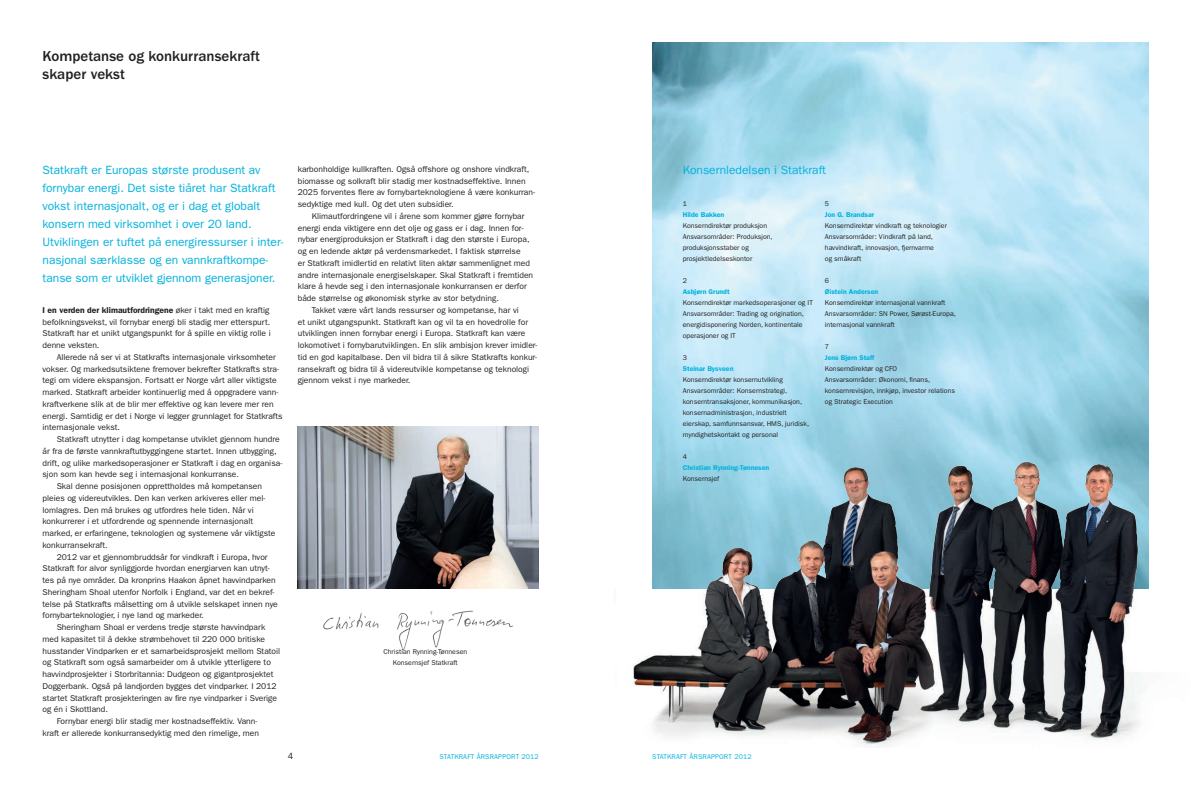
<style>
.page{position:relative;width:1191px;height:791px;background:#fff}
.page>*{position:absolute;margin:0;border:0;box-sizing:border-box;transform-origin:0 0}
.BildeHeading{font:500 15px "ITC Franklin Gothic Std";color:#231f20}
.Del_1_Brødtekst{font:12px/18px "ITC Franklin Gothic Std";color:#00b2dc}
.Subheading_nivå_1{font:12px "ITC Franklin Gothic Std";color:#00b2dc}
.Pagina{font:9px "ITC Franklin Gothic Std";color:#231f20}
.Del_1_Brødtekst-2{font:8.5px/11.8px "ITC Franklin Gothic Std";color:#231f20}
.Del_2_Brødtekst{font:7px/11px "ITC Franklin Gothic Std";color:#231f20}
.Del_2_Brødtekst-2{font:600 7px "ITC Franklin Gothic Std";color:#00b2dc}
.t1{font:7px "ITC Franklin Gothic Std";letter-spacing:.02em;color:#00b2dc}
.Del_1_Brødtekst-3{font:7px "ITC Franklin Gothic Std";color:#231f20}
.s1{font-weight:600}
</style>
<div class="page">
<img style="left:652px;top:43px;width:496px;height:398px">
<img style="left:632px;top:441px;width:517px;height:306px">
<img style="left:298px;top:426px;width:241px;height:162px">
<img style="left:323px;top:610px;width:190px;height:41px">
<p class="BildeHeading" style="left:43px;top:47px;width:219px">Kompetanse og konkurransekraft</p>
<p class="BildeHeading" style="left:43px;top:65px;width:84px">skaper vekst</p>
<p class="Del_1_Brødtekst" style="left:43px;top:161px;width:242px">Statkraft er Europas største produsent av fornybar energi. Det siste tiåret har Statkraft vokst internasjonalt, og er i dag et globalt konsern med virksomhet i over 20 land.<br>Utviklingen er tuftet på energiressurser i inter&shy;nasjonal særklasse og en vannkraftkompe&shy;tanse som er utviklet gjennom generasjoner.</p>
<p class="Del_1_Brødtekst-2" style="left:43px;top:304px;width:230px"><span class="s1">I en verden der klimautfordringene</span> øker i takt med en kraftig befolkningsvekst, vil fornybar energi bli stadig mer etterspurt.<br>Statkraft har et unikt utgangspunkt for å spille en viktig rolle i denne veksten.</p>
<p class="Del_1_Brødtekst-2" style="left:43px;top:351px;width:242px;text-indent:14px">Allerede nå ser vi at Statkrafts internasjonale virksomheter vokser. Og markedsutsiktene fremover bekrefter Statkrafts stra&shy;tegi om videre ekspansjon. Fortsatt er Norge vårt aller viktigste marked. Statkraft arbeider kontinuerlig med å oppgradere vann&shy;kraftverkene slik at de blir mer effektive og kan levere mer ren energi. Samtidig er det i Norge vi legger grunnlaget for Statkrafts internasjonale vekst.</p>
<p class="Del_1_Brødtekst-2" style="left:43px;top:433px;width:241px;text-indent:14px">Statkraft utnytter i dag kompetanse utviklet gjennom hundre år fra de første vannkraftutbyggingene startet. Innen utbygging, drift, og ulike markedsoperasjoner er Statkraft i dag en organisa&shy;sjon som kan hevde seg i internasjonal konkurranse.</p>
<p class="Del_1_Brødtekst-2" style="left:43px;top:480px;width:234px;text-indent:14px">Skal denne posisjonen opprettholdes må kompetansen pleies og videreutvikles. Den kan verken arkiveres eller mel&shy;lomlagres. Den må brukes og utfordres hele tiden. Når vi konkurrerer i et utfordrende og spennende internasjonalt marked, er erfaringene, teknologien og systemene vår viktigste konkurransekraft.</p>
<p class="Del_1_Brødtekst-2" style="left:43px;top:551px;width:237px;text-indent:14px">2012 var et gjennombruddsår for vindkraft i Europa, hvor Statkraft for alvor synliggjorde hvordan energiarven kan utnyt&shy;tes på nye områder. Da kronprins Haakon åpnet havvindparken Sheringham Shoal utenfor Norfolk i England, var det en bekref&shy;telse på Statkrafts målsetting om å utvikle selskapet innen nye fornybarteknologier, i nye land og markeder.</p>
<p class="Del_1_Brødtekst-2" style="left:43px;top:621px;width:239px;text-indent:14px">Sheringham Shoal er verdens tredje største havvindpark med kapasitet til å dekke strømbehovet til 220 000 britiske husstander Vindparken er et samarbeidsprosjekt mellom Statoil og Statkraft som også samarbeider om å utvikle ytterligere to havvindprosjekter i Storbritannia: Dudgeon og gigantprosjektet Doggerbank. Også på landjorden bygges det vindparker. I 2012 startet Statkraft prosjekteringen av fire nye vindparker i Sverige og én i Skottland.</p>
<p class="Del_1_Brødtekst-2" style="left:43px;top:715px;width:218px;text-align:right">Fornybar energi blir stadig mer kostnadseffektiv. Vann&shy;kraft er allerede konkurransedyktig med den rimelige, men</p>
<p class="Del_1_Brødtekst-2" style="left:298px;top:163px;width:239px">karbonholdige kullkraften. Også offshore og onshore vindkraft, biomasse og solkraft blir stadig mer kostnadseffektive. Innen 2025 forventes flere av fornybarteknologiene å være konkurran&shy;sedyktige med kull. Og det uten subsidier.</p>
<p class="Del_1_Brødtekst-2" style="left:298px;top:210px;width:237px;text-indent:14px">Klimautfordringene vil i årene som kommer gjøre fornybar energi enda viktigere enn det olje og gass er i dag. Innen for&shy;nybar energiproduksjon er Statkraft i dag den største i Europa, og en ledende aktør på verdensmarkedet. I faktisk størrelse<br>er Statkraft imidlertid en relativt liten aktør sammenlignet med andre internasjonale energiselskaper. Skal Statkraft i fremtiden klare å hevde seg i den internasjonale konkurransen er derfor både størrelse og økonomisk styrke av stor betydning.</p>
<p class="Del_1_Brødtekst-2" style="left:298px;top:304px;width:241px;text-indent:14px">Takket være vårt lands ressurser og kompetanse, har vi<br>et unikt utgangspunkt. Statkraft kan og vil ta en hovedrolle for utviklingen innen fornybar energi i Europa. Statkraft kan være lokomotivet i fornybarutviklingen. En slik ambisjon krever imidler&shy;tid en god kapitalbase. Den vil bidra til å sikre Statkrafts konkur&shy;ransekraft og bidra til å videreutvikle kompetanse og teknologi gjennom vekst i nye markeder.</p>
<p class="Del_1_Brødtekst-3" style="left:383px;top:647px;width:85px">Christian Rynning-Tønnesen</p>
<p class="Del_1_Brødtekst-3" style="left:393px;top:659px;width:66px">Konsernsjef Statkraft</p>
<p class="Subheading_nivå_1" style="left:683px;top:163px;width:145px">Konsernledelsen i Statkraft</p>
<p class="Del_2_Brødtekst" style="left:683px;top:199px;width:6px">1</p>
<p class="Del_2_Brødtekst-2" style="left:683px;top:211px;width:43px">Hilde Bakken</p>
<p class="Del_2_Brødtekst" style="left:683px;top:221px;width:91px">Konserndirektør produksjon<br>Ansvarsområder: Produksjon, produksjonsstaber og prosjektledelseskontor</p>
<p class="Del_2_Brødtekst" style="left:683px;top:276px;width:6px">2</p>
<p class="Del_2_Brødtekst-2" style="left:683px;top:288px;width:48px">Asbjørn Grundt</p>
<p class="Del_2_Brødtekst" style="left:683px;top:298px;width:132px">Konserndirektør markedsoperasjoner og IT</p>
<p class="Del_2_Brødtekst" style="left:683px;top:309px;width:123px">Ansvarsområder: Trading og origination, energidisponering Norden, kontinentale operasjoner og IT</p>
<p class="Del_2_Brødtekst" style="left:683px;top:353px;width:6px">3</p>
<p class="Del_2_Brødtekst-2" style="left:683px;top:365px;width:52px">Steinar Bysveen</p>
<p class="Del_2_Brødtekst" style="left:683px;top:375px;width:102px">Konserndirektør konsernutvikling</p>
<p class="Del_2_Brødtekst" style="left:683px;top:386px;width:128px">Ansvarsområder: Konsernstrategi, konserntransaksjoner, kommunikasjon, konsernadministrasjon, industrielt eierskap, samfunnsansvar, HMS, juridisk, myndighetskontakt og personal</p>
<p class="Del_2_Brødtekst" style="left:683px;top:452px;width:6px">4</p>
<p class="Del_2_Brødtekst-2" style="left:683px;top:464px;width:88px">Christian Rynning-Tønnesen</p>
<p class="Del_2_Brødtekst" style="left:683px;top:474px;width:38px">Konsernsjef</p>
<p class="Del_2_Brødtekst" style="left:825px;top:199px;width:6px">5</p>
<p class="Del_2_Brødtekst-2" style="left:825px;top:211px;width:51px">Jon G. Brandsar</p>
<p class="Del_2_Brødtekst" style="left:825px;top:221px;width:124px">Konserndirektør vindkraft og teknologier</p>
<p class="Del_2_Brødtekst" style="left:825px;top:232px;width:110px">Ansvarsområder: Vindkraft på land, havvindkraft, innovasjon, fjernvarme og småkraft</p>
<p class="Del_2_Brødtekst" style="left:825px;top:276px;width:6px">6</p>
<p class="Del_2_Brødtekst-2" style="left:825px;top:288px;width:55px">Øistein Andersen</p>
<p class="Del_2_Brødtekst" style="left:825px;top:298px;width:122px">Konserndirektør internasjonal vannkraft</p>
<p class="Del_2_Brødtekst" style="left:825px;top:309px;width:133px">Ansvarsområder: SN Power, Sørøst-Europa, internasjonal vannkraft</p>
<p class="Del_2_Brødtekst" style="left:825px;top:342px;width:6px">7</p>
<p class="Del_2_Brødtekst-2" style="left:825px;top:354px;width:51px">Jens Bjørn Staff</p>
<p class="Del_2_Brødtekst" style="left:825px;top:364px;width:74px">Konserndirektør og CFO</p>
<p class="Del_2_Brødtekst" style="left:825px;top:374px;width:132px">Ansvarsområder: Økonomi, finans, konsernrevisjon, innkjøp, investor relations og Strategic Execution</p>
<p class="Pagina" style="left:288px;top:751px;width:7px">4</p>
<p class="t1" style="left:439px;top:753px;width:101px">STATKRAFT ÅRSRAPPORT 2012</p>
<p class="t1" style="left:652px;top:753px;width:101px">STATKRAFT ÅRSRAPPORT 2012</p>
</div>
